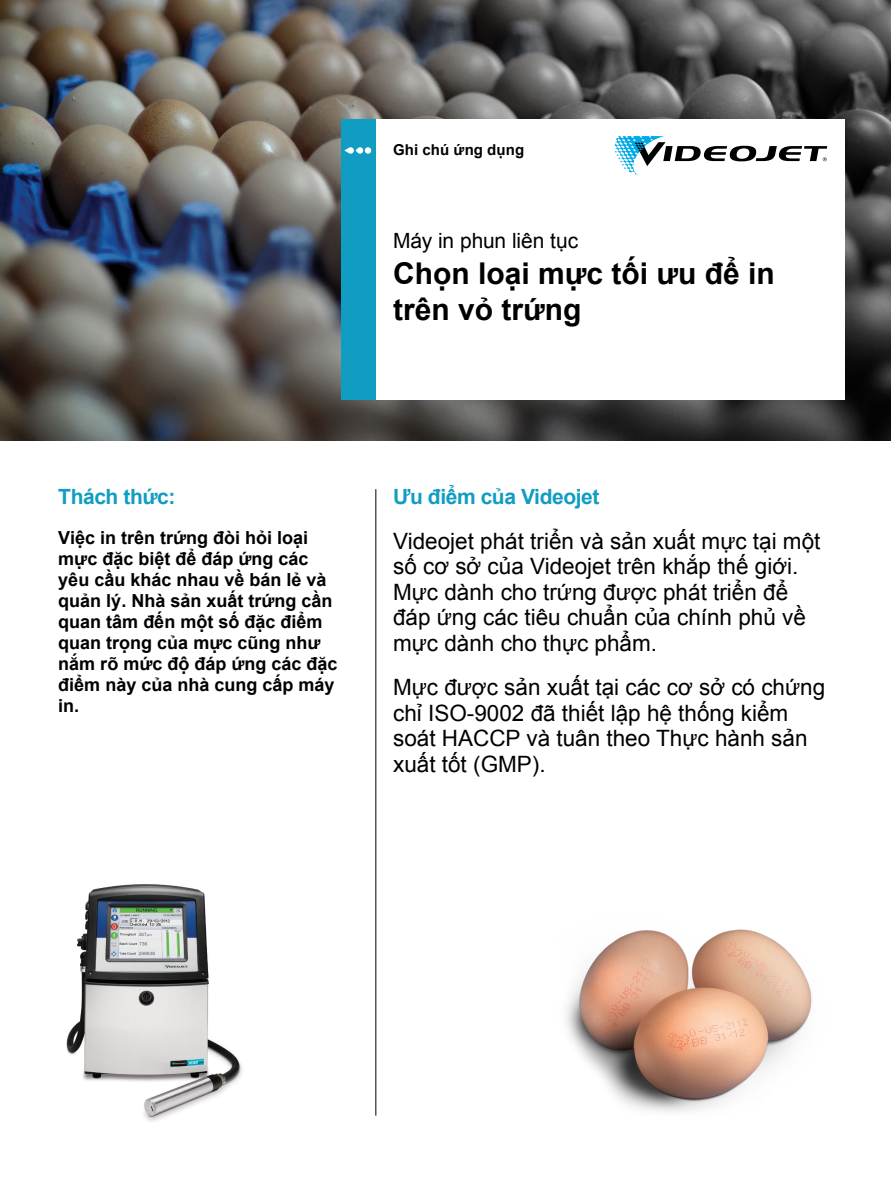
<style>
.page{position:relative;width:891px;height:1188px;background:#fff}
.page>*{position:absolute;margin:0;border:0;box-sizing:border-box;transform-origin:0 0}
.t1{font:700 30px/36px "Arial";color:#000}
.t2{font:22.5px/25.5px "Arial";color:#000}
.t3{font:700 21px "Arial";letter-spacing:-.02em;color:#109dc1}
.t4{font:21px "Arial";letter-spacing:-.005em;color:#000}
.t5{font:700 18px/21px "Arial";color:#000}
.t6{font:700 15px "Arial";letter-spacing:.01em;color:#000}
</style>
<div class="page">
<img style="left:0;top:0;width:891px;height:441px">
<div style="left:376px;top:119px;width:469px;height:281px;background:#fff"></div>
<div style="left:341px;top:119px;width:35px;height:281px;background:#109dc1"></div>
<svg style="left:615px;top:136px;width:212px;height:39px"></svg>
<hr style="left:375px;top:489px;width:1px;height:627px;background:#000">
<div style="left:365px;top:147px;width:6px;height:7px;background:#fff;border-radius:50%"></div>
<svg style="left:344px;top:147px;width:19px;height:7px"></svg>
<img style="left:566px;top:929px;width:246px;height:183px">
<img style="left:66px;top:884px;width:176px;height:238px">
<p class="t6" style="left:393px;top:140px;width:133px">Ghi chú ứng dụng</p>
<p class="t4" style="left:393px;top:227px;width:187px">Máy in phun liên tục</p>
<h1 class="t1" style="left:393px;top:256px;width:383px">Chọn loại mực tối ưu để in trên vỏ trứng</h1>
<p class="t3" style="left:58px;top:483px;width:119px">Thách thức:</p>
<p class="t5" style="left:58px;top:528px;width:281px">Việc in trên trứng đòi hỏi loại mực đặc biệt để đáp ứng các yêu cầu khác nhau về bán lẻ và quản lý. Nhà sản xuất trứng cần quan tâm đến một số đặc điểm quan trọng của mực cũng như nắm rõ mức độ đáp ứng các đặc điểm này của nhà cung cấp máy in.</p>
<p class="t3" style="left:393px;top:483px;width:208px">Ưu điểm của Videojet</p>
<p class="t2" style="left:393px;top:528px;width:429px">Videojet phát triển và sản xuất mực tại một số cơ sở của Videojet trên khắp thế giới.<br>Mực dành cho trứng được phát triển để đáp ứng các tiêu chuẩn của chính phủ về mực dành cho thực phẩm.</p>
<p class="t2" style="left:393px;top:675px;width:434px">Mực được sản xuất tại các cơ sở có chứng chỉ ISO-9002 đã thiết lập hệ thống kiểm soát HACCP và tuân theo Thực hành sản xuất tốt (GMP).</p>
</div>
